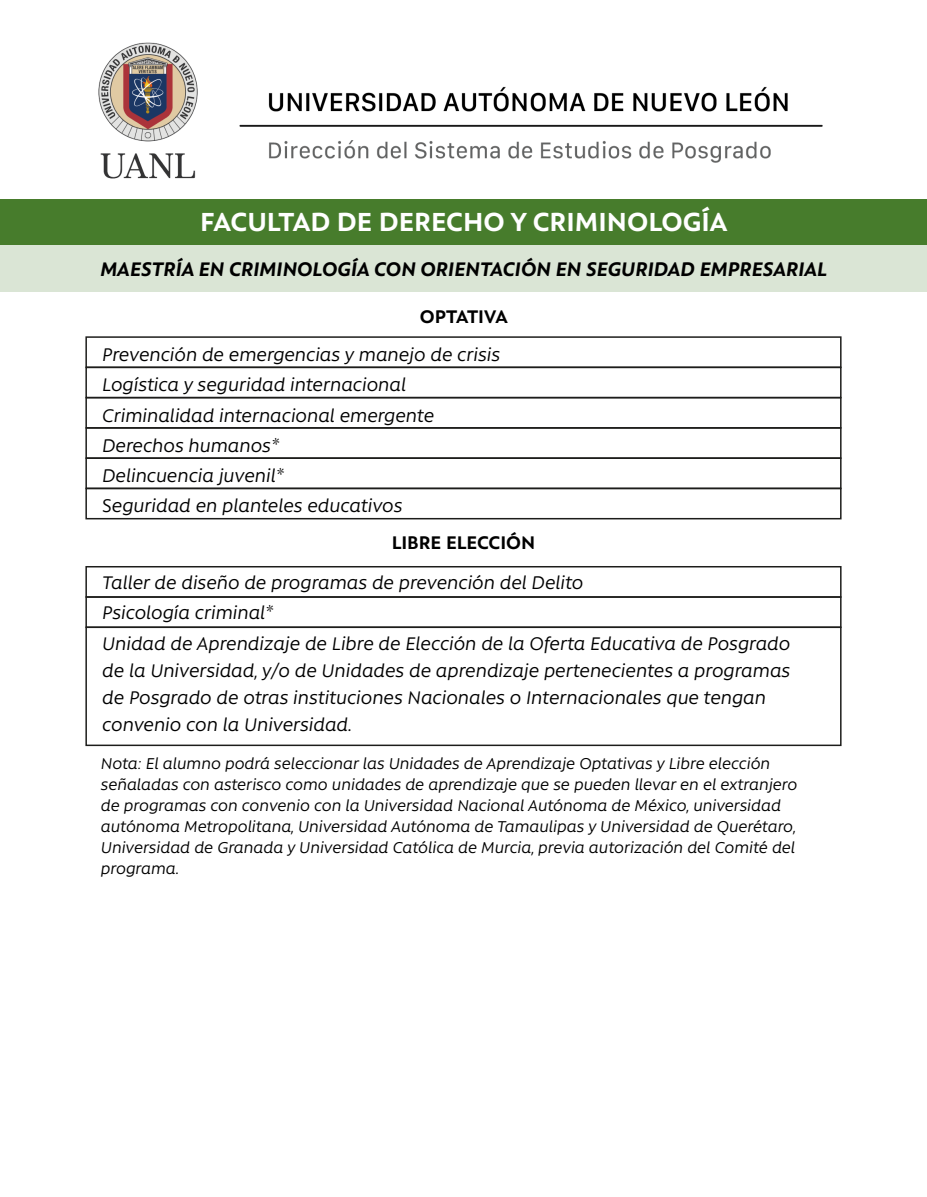
<style>
.page{position:relative;width:927px;height:1197px;background:#fff}
.page>*{position:absolute;margin:0;border:0;box-sizing:border-box;transform-origin:0 0}
.t1{font:700 30px "Rawson Pro";color:#fff}
.t2{font:italic 700 22.5px "Rawson Pro";color:#000}
.t3{font:italic 21px/30.2px "Rawson Pro";color:#000}
.t4{font:700 21px "Rawson Pro";color:#000}
.t5{font:italic 18px/21px "Rawson Pro";color:#000}
</style>
<div class="page">
<div style="left:85px;top:336px;width:756px;height:32px;border:2px solid #1d1d1b"></div>
<img style="left:98px;top:42px;width:725px;height:137px">
<div style="left:85px;top:366px;width:756px;height:32px;border:2px solid #1d1d1b"></div>
<div style="left:85px;top:397px;width:756px;height:31px;border:2px solid #1d1d1b"></div>
<div style="left:85px;top:427px;width:756px;height:32px;border:2px solid #1d1d1b"></div>
<div style="left:85px;top:457px;width:756px;height:32px;border:2px solid #1d1d1b"></div>
<div style="left:85px;top:487px;width:756px;height:32px;border:2px solid #1d1d1b"></div>
<div style="left:85px;top:566px;width:756px;height:32px;border:2px solid #1d1d1b"></div>
<div style="left:85px;top:596px;width:756px;height:32px;border:2px solid #1d1d1b"></div>
<div style="left:85px;top:626px;width:756px;height:120px;border:2px solid #1d1d1b"></div>
<div style="left:0;top:199px;width:927px;height:46px;background:#477c2c"></div>
<div style="left:0;top:245px;width:927px;height:47px;background:#dae5d5"></div>
<h1 class="t1" style="left:200px;top:204px;width:528px">FACULTAD DE DERECHO Y CRIMINOLOGÍA</h1>
<p class="t2" style="left:100px;top:256px;width:728px">MAESTRÍA EN CRIMINOLOGÍA CON ORIENTACIÓN EN SEGURIDAD EMPRESARIAL</p>
<p class="t4" style="left:420px;top:304px;width:89px">OPTATIVA</p>
<p class="t3" style="left:102px;top:339px;width:399px">Prevención de emergencias y manejo de crisis Logística y seguridad internacional Criminalidad internacional emergente Derechos humanos*<br>Delincuencia juvenil*<br>Seguridad en planteles educativos</p>
<p class="t4" style="left:392px;top:531px;width:145px">LIBRE ELECCIÓN</p>
<p class="t3" style="left:102px;top:567px;width:689px">Taller de diseño de programas de prevención del Delito<br>Psicología criminal*<br>Unidad de Aprendizaje de Libre de Elección de la Oferta Educativa de Posgrado</p>
<p class="t3" style="left:102px;top:656px;width:689px;line-height:27.2px">de la Universidad, y/o de Unidades de aprendizaje pertenecientes a programas de Posgrado de otras instituciones Nacionales o Internacionales que tengan convenio con la Universidad.</p>
<p class="t5" style="left:101px;top:753px;width:698px">Nota: El alumno podrá seleccionar las Unidades de Aprendizaje Optativas y Libre elección señaladas con asterisco como unidades de aprendizaje que se pueden llevar en el extranjero de programas con convenio con la Universidad Nacional Autónoma de México, universidad autónoma Metropolitana, Universidad Autónoma de Tamaulipas y Universidad de Querétaro, Universidad de Granada y Universidad Católica de Murcia, previa autorización del Comité del programa.</p>
</div>
